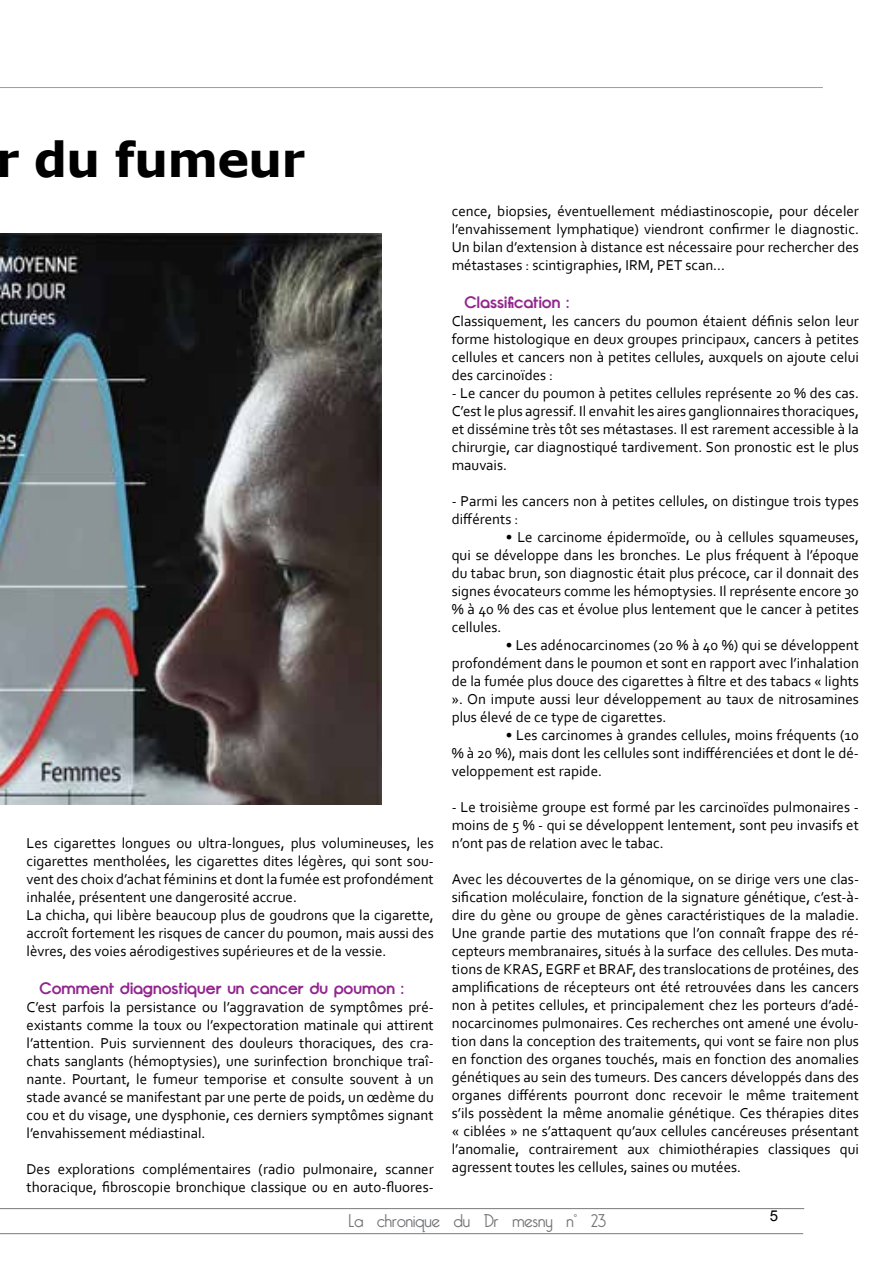
<style>
.page{position:relative;width:893px;height:1263px;background:#fff}
.page>*{position:absolute;margin:0;border:0;box-sizing:border-box;transform-origin:0 0}
.t1{font:700 48px "Verdana";letter-spacing:-.02em;color:#000}
.t2{font:300 18px "Bellerose";color:#717275}
.t3{font:700 16.5px "Opificio";color:#92278f}
.t4{font:15px/18px "Corbel";color:#000;text-align:justify}
.t5{font:15px "Arial";color:#000}
</style>
<div class="page">
<hr style="left:0;top:1208px;width:804px;height:1px;background:#797a7d">
<hr style="left:0;top:1233px;width:803px;height:1px;background:#797a7d">
<hr style="left:0;top:87px;width:823px;height:1px;background:#9b9da0">
<img style="left:0;top:234px;width:381px;height:570px">
<h1 class="t1" style="left:-5px;top:126px;width:311px">r du fumeur</h1>
<p class="t4" style="left:27px;top:834px;width:409px;text-align:left">Les cigarettes longues ou ultra-longues, plus volumineuses, les cigarettes mentholées, les cigarettes dites légères, qui sont sou&shy;vent des choix d’achat féminins et dont la fumée est profondément inhalée, présentent une dangerosité accrue.<br>La chicha, qui libère beaucoup plus de goudrons que la cigarette, accroît fortement les risques de cancer du poumon, mais aussi des lèvres, des voies aérodigestives supérieures et de la vessie.</p>
<p class="t3" style="left:39px;top:978px;width:366px">Comment diagnostiquer un cancer du poumon :</p>
<p class="t4" style="left:27px;top:998px;width:409px">C’est parfois la persistance ou l’aggravation de symptômes pré&shy;existants comme la toux ou l’expectoration matinale qui attirent l’attention. Puis surviennent des douleurs thoraciques, des cra&shy;chats sanglants (hémoptysies), une surinfection bronchique traî&shy;nante. Pourtant, le fumeur temporise et consulte souvent à un stade avancé se manifestant par une perte de poids, un œdème du cou et du visage, une dysphonie, ces derniers symptômes signant l’envahissement médiastinal.</p>
<p class="t4" style="left:27px;top:1160px;width:409px">Des explorations complémentaires (radio pulmonaire, scanner thoracique, fibroscopie bronchique classique ou en auto-fluores-</p>
<p class="t4" style="left:452px;top:202px;width:409px">cence, biopsies, éventuellement médiastinoscopie, pour déceler l’envahissement lymphatique) viendront confirmer le diagnostic.<br>Un bilan d’extension à distance est nécessaire pour rechercher des métastases : scintigraphies, IRM, PET scan…</p>
<p class="t3" style="left:464px;top:292px;width:106px">Classification :</p>
<p class="t4" style="left:452px;top:311px;width:409px">Classiquement, les cancers du poumon étaient définis selon leur forme histologique en deux groupes principaux, cancers à petites cellules et cancers non à petites cellules, auxquels on ajoute celui des carcinoïdes :</p>
<p class="t4" style="left:452px;top:383px;width:409px">- Le cancer du poumon à petites cellules représente 20 % des cas.<br>C’est le plus agressif. Il envahit les aires ganglionnaires thoraciques, et dissémine très tôt ses métastases. Il est rarement accessible à la chirurgie, car diagnostiqué tardivement. Son pronostic est le plus mauvais.</p>
<p class="t4" style="left:452px;top:491px;width:409px">- Parmi les cancers non à petites cellules, on distingue trois types différents :</p>
<p class="t4" style="left:452px;top:527px;width:409px;text-indent:54px">• Le carcinome épidermoïde, ou à cellules squameuses, qui se développe dans les bronches. Le plus fréquent à l’époque du tabac brun, son diagnostic était plus précoce, car il donnait des signes évocateurs comme les hémoptysies. Il représente encore 30 % à 40 % des cas et évolue plus lentement que le cancer à petites cellules.</p>
<p class="t4" style="left:452px;top:635px;width:409px;text-indent:54px">• Les adénocarcinomes (20 % à 40 %) qui se développent profondément dans le poumon et sont en rapport avec l’inhalation de la fumée plus douce des cigarettes à filtre et des tabacs « lights ». On impute aussi leur développement au taux de nitrosamines plus élevé de ce type de cigarettes.</p>
<p class="t4" style="left:452px;top:725px;width:409px;text-indent:54px">• Les carcinomes à grandes cellules, moins fréquents (10 % à 20 %), mais dont les cellules sont indifférenciées et dont le dé&shy;veloppement est rapide.</p>
<p class="t4" style="left:452px;top:797px;width:409px">- Le troisième groupe est formé par les carcinoïdes pulmonaires - moins de 5 % - qui se développent lentement, sont peu invasifs et n’ont pas de relation avec le tabac.</p>
<p class="t4" style="left:452px;top:869px;width:409px">Avec les découvertes de la génomique, on se dirige vers une clas&shy;sification moléculaire, fonction de la signature génétique, c’est-à&shy;dire du gène ou groupe de gènes caractéristiques de la maladie.<br>Une grande partie des mutations que l’on connaît frappe des ré&shy;cepteurs membranaires, situés à la surface des cellules. Des muta&shy;tions de KRAS, EGRF et BRAF, des translocations de protéines, des amplifications de récepteurs ont été retrouvées dans les cancers non à petites cellules, et principalement chez les porteurs d’adé&shy;nocarcinomes pulmonaires. Ces recherches ont amené une évolu&shy;tion dans la conception des traitements, qui vont se faire non plus en fonction des organes touchés, mais en fonction des anomalies génétiques au sein des tumeurs. Des cancers développés dans des organes différents pourront donc recevoir le même traitement s’ils possèdent la même anomalie génétique. Ces thérapies dites « ciblées » ne s’attaquent qu’aux cellules cancéreuses présentant l’anomalie, contrairement aux chimiothérapies classiques qui agressent toutes les cellules, saines ou mutées.</p>
<p class="t2" style="left:349px;top:1211px;width:259px">La chronique du Dr mesny n° 23</p>
<p class="t5" style="left:770px;top:1206px;width:10px">5</p>
</div>
